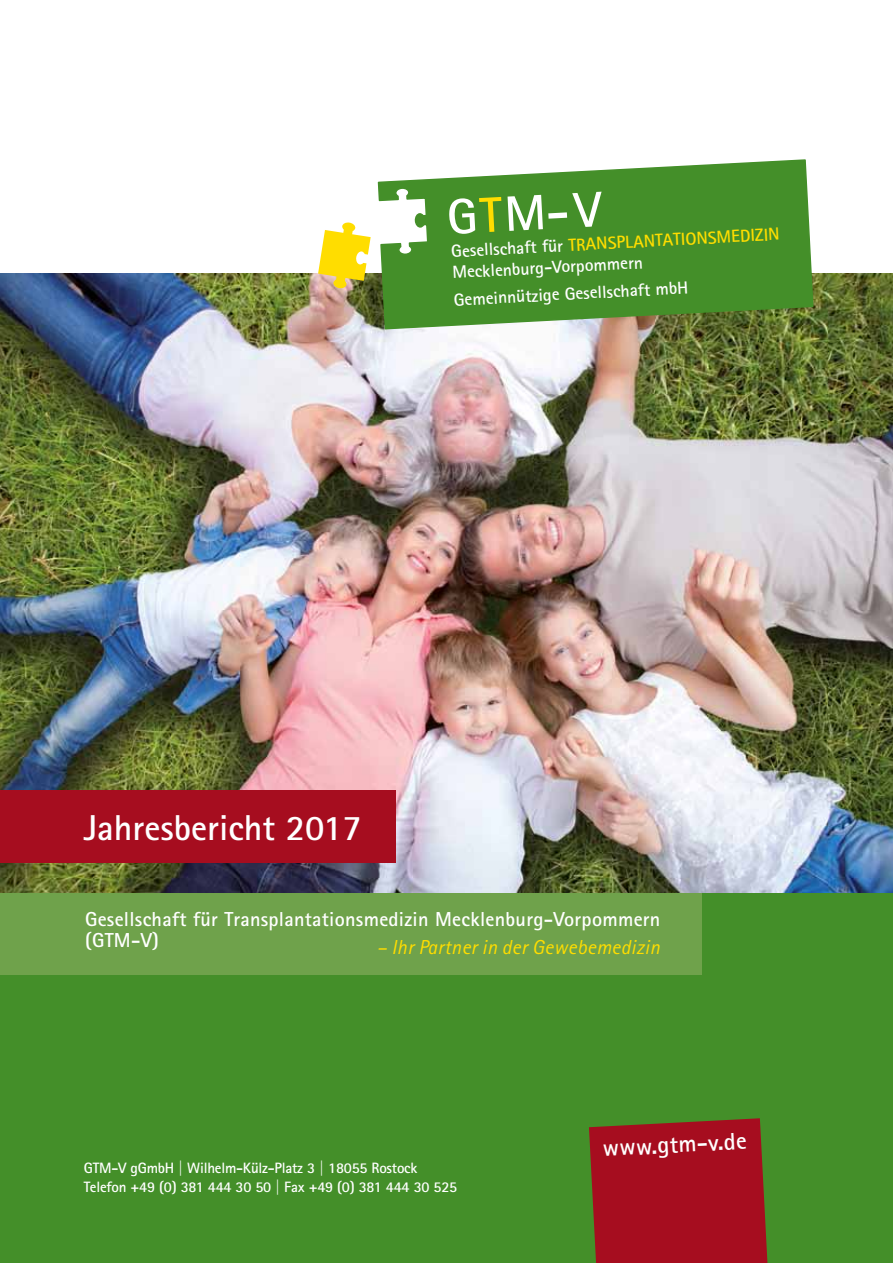
<style>
.page{position:relative;width:893px;height:1263px;background:#fff}
.page>*{position:absolute;margin:0;border:0;box-sizing:border-box;transform-origin:0 0}
.t1{font:700 49.8px "Agfa Rotis Sans Serif";color:#fff}
.t2{font:700 36px "Agfa Rotis Sans Serif";color:#fff}
.t3{font:700 24px "Agfa Rotis Sans Serif";color:#fff}
.t4{font:700 20.25px/21.6px "Agfa Rotis Sans Serif";letter-spacing:.015em;color:#fff}
.t5{font:italic 20.25px "Agfa Rotis Sans Serif";letter-spacing:.015em;color:#fd0}
.t6{font:700 17.55px/21.1px "Agfa Rotis Sans Serif";color:#fff}
.t7{font:700 15px/19.5px "Agfa Rotis Sans Serif";letter-spacing:-.015em;color:#fff}
.s1{color:#fd0}
</style>
<div class="page">
<img style="left:0;top:273px;width:893px;height:620px">
<div style="left:0;top:791px;width:395px;height:72px;background:#a60d1f"></div>
<svg style="left:377px;top:159px;width:437px;height:171px"></svg>
<div style="left:449px;top:187px;width:361px;height:136px;background:#448f29"></div>
<svg style="left:318px;top:222px;width:53px;height:67px"></svg>
<div style="left:0;top:893px;width:893px;height:370px;background:#448f29"></div>
<svg style="left:589px;top:1118px;width:178px;height:145px;background:#9f151f"></svg>
<div style="left:0;top:893px;width:702px;height:81px;background:#6fa24b"></div>
<h1 class="t1" style="left:445px;top:186px;width:156px;rotate:-3deg">G<span class="s1">T</span>M-V</h1>
<p class="t6" style="left:451px;top:240px;width:330px;rotate:-3deg">Gesellschaft für <span class="s1">TRANSPLANTATIONSMEDIZIN<br></span>Mecklenburg-Vorpommern</p>
<p class="t6" style="left:453px;top:289px;width:236px;rotate:-3deg">Gemeinnützige Gesellschaft mbH</p>
<h2 class="t2" style="left:84px;top:805px;width:279px">Jahresbericht 2017</h2>
<p class="t4" style="left:85px;top:908px;width:577px">Gesellschaft für Transplantationsmedizin Mecklenburg-Vorpommern (GTM-V)</p>
<p class="t5" style="left:377px;top:936px;width:285px">– Ihr Partner in der Gewebemedizin</p>
<p class="t7" style="left:84px;top:1158px;width:375px">GTM-V gGmbH | Wilhelm-Külz-Platz 3 | 18055 Rostock<br>Telefon +49 (0) 381 444 30 50 | Fax +49 (0) 381 444 30 525</p>
<h3 class="t3" style="left:602px;top:1133px;width:147px;rotate:-3deg">www.gtm-v.de</h3>
</div>
